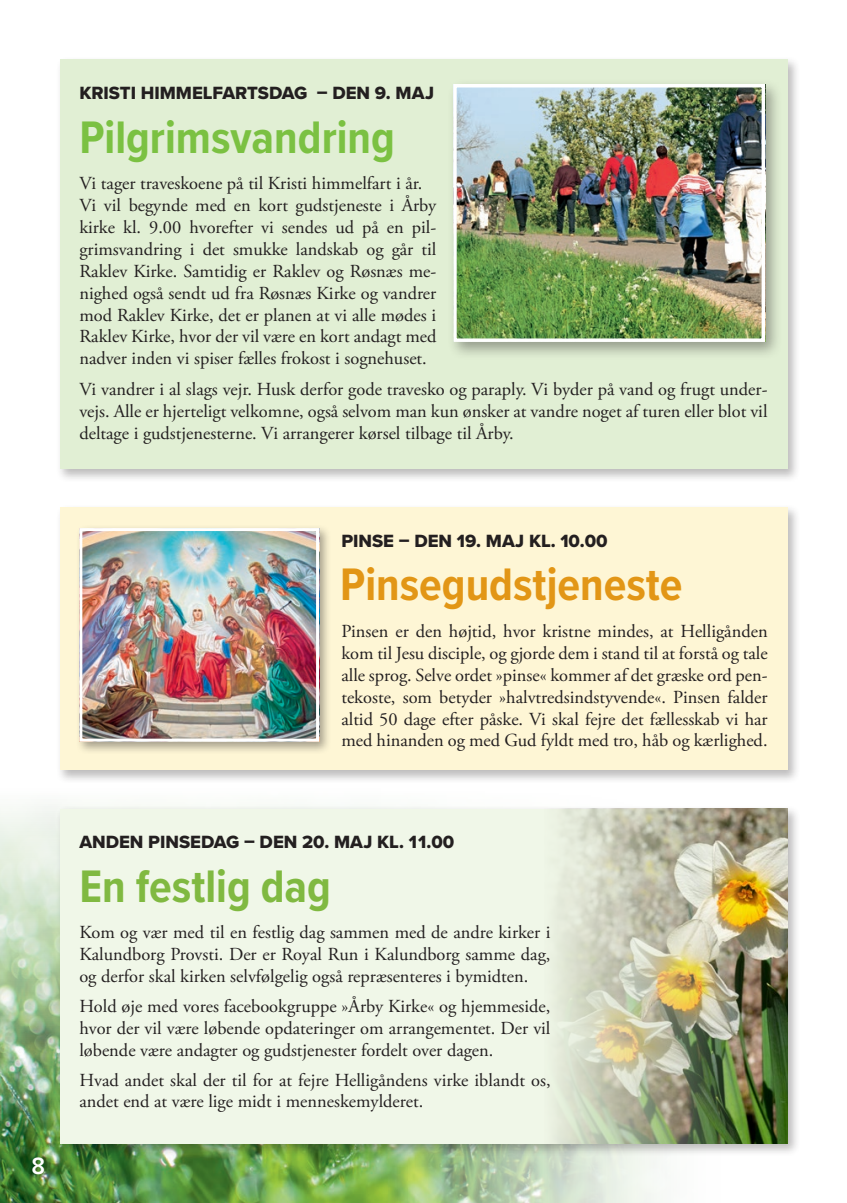
<style>
.page{position:relative;width:847px;height:1203px;background:#fff}
.page>*{position:absolute;margin:0;border:0;box-sizing:border-box;transform-origin:0 0}
.t1{font:700 47.25px "Proxima Nova Cond";color:#e29616}
.t2{font:700 47.25px "Proxima Nova Cond";color:#7bc142}
.t3{font:700 47.25px "Proxima Nova Cond";color:#80b941}
.t4{font:600 24.5px "Proxima Nova Cond";color:#fff;scale:1.1 1}
.t5{font:18.38px/21.9px "Adobe Garamond Pro";color:#231f20;text-align:justify}
.t6{font:18.38px "Proxima Nova Extrabld";color:#231f20}
</style>
<div class="page">
<img style="left:0;top:804px;width:660px;height:399px">
<div style="left:56px;top:504px;width:745px;height:279px;background:#231f20;opacity:.3"></div>
<div style="left:60px;top:507px;width:727px;height:263px;background:#fef6d5"></div>
<div style="left:75px;top:524px;width:257px;height:231px;background:#231f20;opacity:.4"></div>
<img style="left:83px;top:532px;width:232px;height:206px">
<div style="left:79px;top:528px;width:240px;height:214px;border:3px solid #fff"></div>
<div style="left:56px;top:56px;width:745px;height:426px;background:#231f20;opacity:.3"></div>
<div style="left:60px;top:60px;width:727px;height:409px;background:#e1efd4"></div>
<div style="left:447px;top:78px;width:336px;height:282px;background:#231f20;opacity:.4"></div>
<img style="left:458px;top:89px;width:302px;height:248px">
<div style="left:453px;top:84px;width:312px;height:258px;border:4px solid #fff"></div>
<div style="left:56px;top:805px;width:745px;height:351px;background:#231f20;opacity:.3"></div>
<div style="left:60px;top:809px;width:727px;height:334px;background:#f0f7e8"></div>
<img style="left:554px;top:809px;width:233px;height:334px">
<p class="t6" style="left:79px;top:79px;width:356px">KRISTI HIMMELFARTSDAG – DEN 9. MAJ</p>
<p class="t2" style="left:79px;top:102px;width:317px">Pilgrimsvandring</p>
<p class="t5" style="left:79px;top:173px;width:345px">Vi tager traveskoene på til Kristi himmelfart i år.</p>
<p class="t5" style="left:79px;top:195px;width:358px">Vi vil begynde med en kort gudstjeneste i Årby kirke kl. 9.00 hvorefter vi sendes ud på en pil&shy;grimsvandring i det smukke landskab og går til Raklev Kirke. Samtidig er Raklev og Røsnæs me&shy;nighed også sendt ud fra Røsnæs Kirke og vandrer mod Raklev Kirke, det er planen at vi alle mødes i Raklev Kirke, hvor der vil være en kort andagt med nadver inden vi spiser fælles frokost i sognehuset.</p>
<p class="t5" style="left:79px;top:379px;width:690px">Vi vandrer i al slags vejr. Husk derfor gode travesko og paraply. Vi byder på vand og frugt under&shy;vejs. Alle er hjerteligt velkomne, også selvom man kun ønsker at vandre noget af turen eller blot vil deltage i gudstjenesterne. Vi arrangerer kørsel tilbage til Årby.</p>
<p class="t4" style="left:31px;top:1148px;width:14px">8</p>
<p class="t6" style="left:341px;top:527px;width:268px">PINSE – DEN 19. MAJ KL. 10.00</p>
<p class="t1" style="left:340px;top:550px;width:344px">Pinsegudstjeneste</p>
<p class="t5" style="left:341px;top:621px;width:428px">Pinsen er den højtid, hvor kristne mindes, at Helligånden kom til Jesu disciple, og gjorde dem i stand til at forstå og tale alle sprog. Selve ordet »pinse« kommer af det græske ord pen&shy;tekoste, som betyder »halvtredsindstyvende«. Pinsen falder altid 50 dage efter påske. Vi skal fejre det fællesskab vi har med hinanden og med Gud fyldt med tro, håb og kærlighed.</p>
<p class="t6" style="left:79px;top:828px;width:376px">ANDEN PINSEDAG – DEN 20. MAJ KL. 11.00</p>
<p class="t3" style="left:79px;top:851px;width:253px">En festlig dag</p>
<p class="t5" style="left:79px;top:922px;width:472px">Kom og vær med til en festlig dag sammen med de andre kirker i Kalundborg Provsti. Der er Royal Run i Kalundborg samme dag, og derfor skal kirken selvfølgelig også repræsenteres i bymidten.</p>
<p class="t5" style="left:79px;top:996px;width:473px">Hold øje med vores facebookgruppe »Årby Kirke« og hjemmeside, hvor der vil være løbende opdateringer om arrangementet. Der vil løbende være andagter og gudstjenester fordelt over dagen.</p>
<p class="t5" style="left:79px;top:1069px;width:473px">Hvad andet skal der til for at fejre Helligåndens virke iblandt os, andet end at være lige midt i menneskemylderet.</p>
</div>
